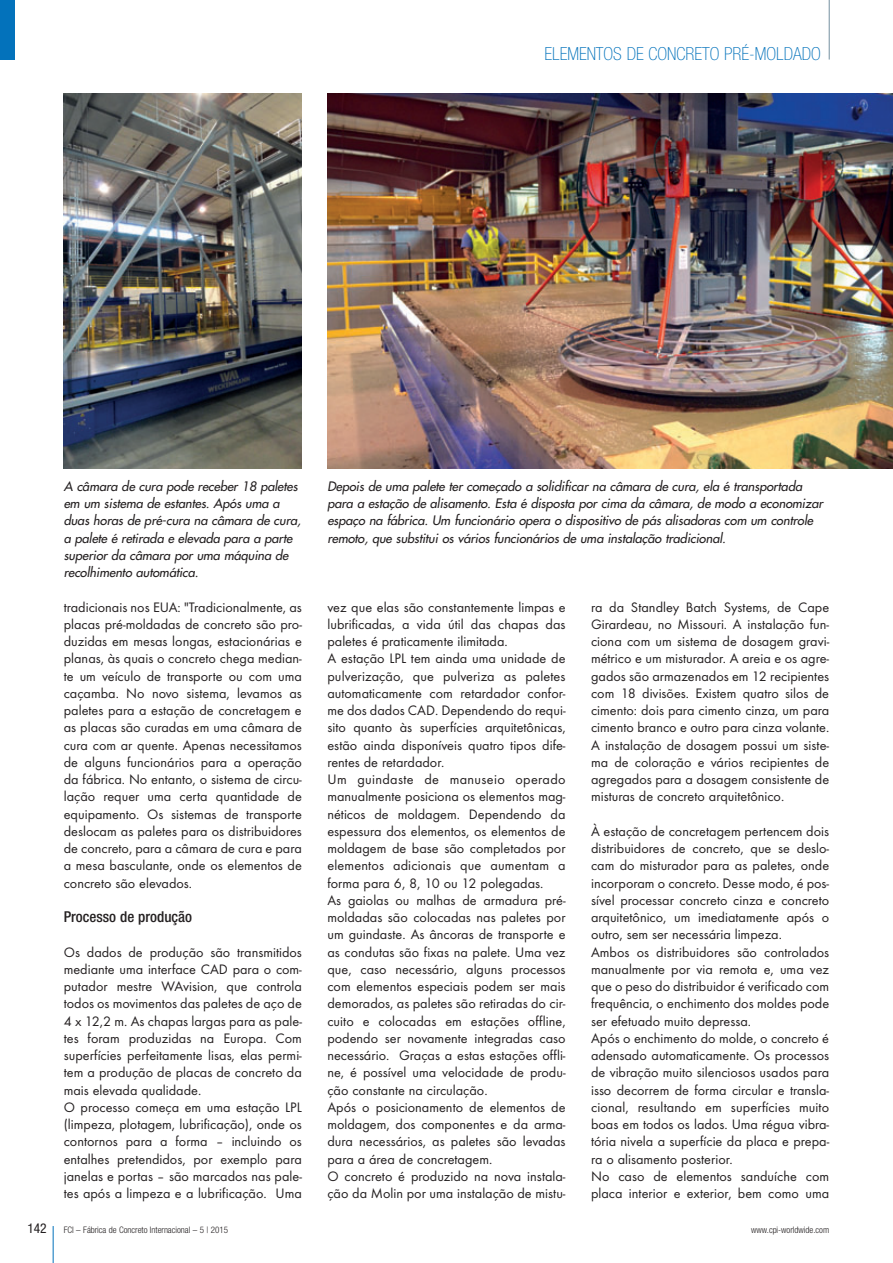
<style>
.page{position:relative;width:893px;height:1263px;background:#fff}
.page>*{position:absolute;margin:0;border:0;box-sizing:border-box;transform-origin:0 0}
.t1{font:100 condensed 18px "Helvetica Neue";color:#0372bb}
.t2{font:500 condensed 15px "Helvetica Neue";color:#231f20}
.t3{font:14.25px/17.2px "Futura T";color:#231f20}
.t4{font:condensed 13.5px "Helvetica Neue";color:#231f20}
.t5{font:italic 12.75px/17.2px "Futura";letter-spacing:-.005em;color:#231f20}
.t6{font:300 condensed 9px "Helvetica Neue";color:#231f20}
</style>
<div class="page">
<hr style="left:53px;top:1226px;width:1px;height:37px;background:#0372bb">
<hr style="left:829px;top:0;width:1px;height:60px;background:#73909f">
<div style="left:0;top:0;width:15px;height:60px;background:#0372bb"></div>
<img style="left:327px;top:94px;width:566px;height:375px">
<img style="left:64px;top:94px;width:238px;height:375px">
<p class="t1" style="left:544px;top:47px;width:278px">ELEMENTOS DE CONCRETO PRÉ-MOLDADO</p>
<p class="t5" style="left:64px;top:478px;width:241px">A câmara de cura pode receber 18 paletes em um sistema de estantes. Após uma a duas horas de pré-cura na câmara de cura, a palete é retirada e elevada para a parte superior da câmara por uma máquina de recolhimento automática.</p>
<p class="t3" style="left:64px;top:599px;width:240px;text-align:justify">tradicionais nos EUA: "Tradicionalmente, as placas pré-moldadas de concreto são pro&shy;duzidas em mesas longas, estacionárias e planas, às quais o concreto chega median&shy;te um veículo de transporte ou com uma caçamba. No novo sistema, levamos as paletes para a estação de concretagem e as placas são curadas em uma câmara de cura com ar quente. Apenas necessitamos de alguns funcionários para a operação da fábrica. No entanto, o sistema de circu&shy;lação requer uma certa quantidade de equipamento. Os sistemas de transporte deslocam as paletes para os distribuidores de concreto, para a câmara de cura e para a mesa basculante, onde os elementos de concreto são elevados.</p>
<p class="t2" style="left:64px;top:911px;width:130px">Processo de produção</p>
<p class="t3" style="left:64px;top:944px;width:240px">Os dados de produção são transmitidos mediante uma interface CAD para o com&shy;putador mestre WAvision, que controla todos os movimentos das paletes de aço de 4 x 12,2 m. As chapas largas para as pale&shy;tes foram produzidas na Europa. Com superfícies perfeitamente lisas, elas permi&shy;tem a produção de placas de concreto da mais elevada qualidade.<br>O processo começa em uma estação LPL (limpeza, plotagem, lubrificação), onde os contornos para a forma – incluindo os entalhes pretendidos, por exemplo para janelas e portas – são marcados nas pale&shy;tes após a limpeza e a lubrificação. Uma</p>
<p class="t5" style="left:327px;top:478px;width:499px">Depois de uma palete ter começado a solidificar na câmara de cura, ela é transportada para a estação de alisamento. Esta é disposta por cima da câmara, de modo a economizar espaço na fábrica. Um funcionário opera o dispositivo de pás alisadoras com um controle remoto, que substitui os vários funcionários de uma instalação tradicional.</p>
<p class="t3" style="left:327px;top:599px;width:240px">vez que elas são constantemente limpas e lubrificadas, a vida útil das chapas das paletes é praticamente ilimitada.<br>A estação LPL tem ainda uma unidade de pulverização, que pulveriza as paletes automaticamente com retardador confor&shy;me dos dados CAD. Dependendo do requi&shy;sito quanto às superfícies arquitetônicas, estão ainda disponíveis quatro tipos dife&shy;rentes de retardador.<br>Um guindaste de manuseio operado manualmente posiciona os elementos mag&shy;néticos de moldagem. Dependendo da espessura dos elementos, os elementos de moldagem de base são completados por elementos adicionais que aumentam a forma para 6, 8, 10 ou 12 polegadas.<br>As gaiolas ou malhas de armadura pré&shy;moldadas são colocadas nas paletes por um guindaste. As âncoras de transporte e as condutas são fixas na palete. Uma vez que, caso necessário, alguns processos com elementos especiais podem ser mais demorados, as paletes são retiradas do cir&shy;cuito e colocadas em estações offline, podendo ser novamente integradas caso necessário. Graças a estas estações offli&shy;ne, é possível uma velocidade de produ&shy;ção constante na circulação.<br>Após o posicionamento de elementos de moldagem, dos componentes e da arma&shy;dura necessários, as paletes são levadas para a área de concretagem.<br>O concreto é produzido na nova instala&shy;ção da Molin por uma instalação de mistu-</p>
<p class="t3" style="left:591px;top:599px;width:240px;text-align:justify">ra da Standley Batch Systems, de Cape Girardeau, no Missouri. A instalação fun&shy;ciona com um sistema de dosagem gravi&shy;métrico e um misturador. A areia e os agre&shy;gados são armazenados em 12 recipientes com 18 divisões. Existem quatro silos de cimento: dois para cimento cinza, um para cimento branco e outro para cinza volante.<br>A instalação de dosagem possui um siste&shy;ma de coloração e vários recipientes de agregados para a dosagem consistente de misturas de concreto arquitetônico.</p>
<p class="t3" style="left:591px;top:824px;width:240px">À estação de concretagem pertencem dois distribuidores de concreto, que se deslo&shy;cam do misturador para as paletes, onde incorporam o concreto. Desse modo, é pos&shy;sível processar concreto cinza e concreto arquitetônico, um imediatamente após o outro, sem ser necessária limpeza.<br>Ambos os distribuidores são controlados manualmente por via remota e, uma vez que o peso do distribuidor é verificado com frequência, o enchimento dos moldes pode ser efetuado muito depressa.<br>Após o enchimento do molde, o concreto é adensado automaticamente. Os processos de vibração muito silenciosos usados para isso decorrem de forma circular e transla&shy;cional, resultando em superfícies muito boas em todos os lados. Uma régua vibra&shy;tória nivela a superfície da placa e prepa&shy;ra o alisamento posterior.<br>No caso de elementos sanduíche com placa interior e exterior, bem como uma</p>
<p class="t4" style="left:28px;top:1223px;width:21px">142</p>
<p class="t6" style="left:64px;top:1226px;width:166px">FCI – Fábrica de Concreto Internacional – 5 | 2015</p>
<p class="t6" style="left:751px;top:1226px;width:79px">www.cpi-worldwide.com</p>
</div>
